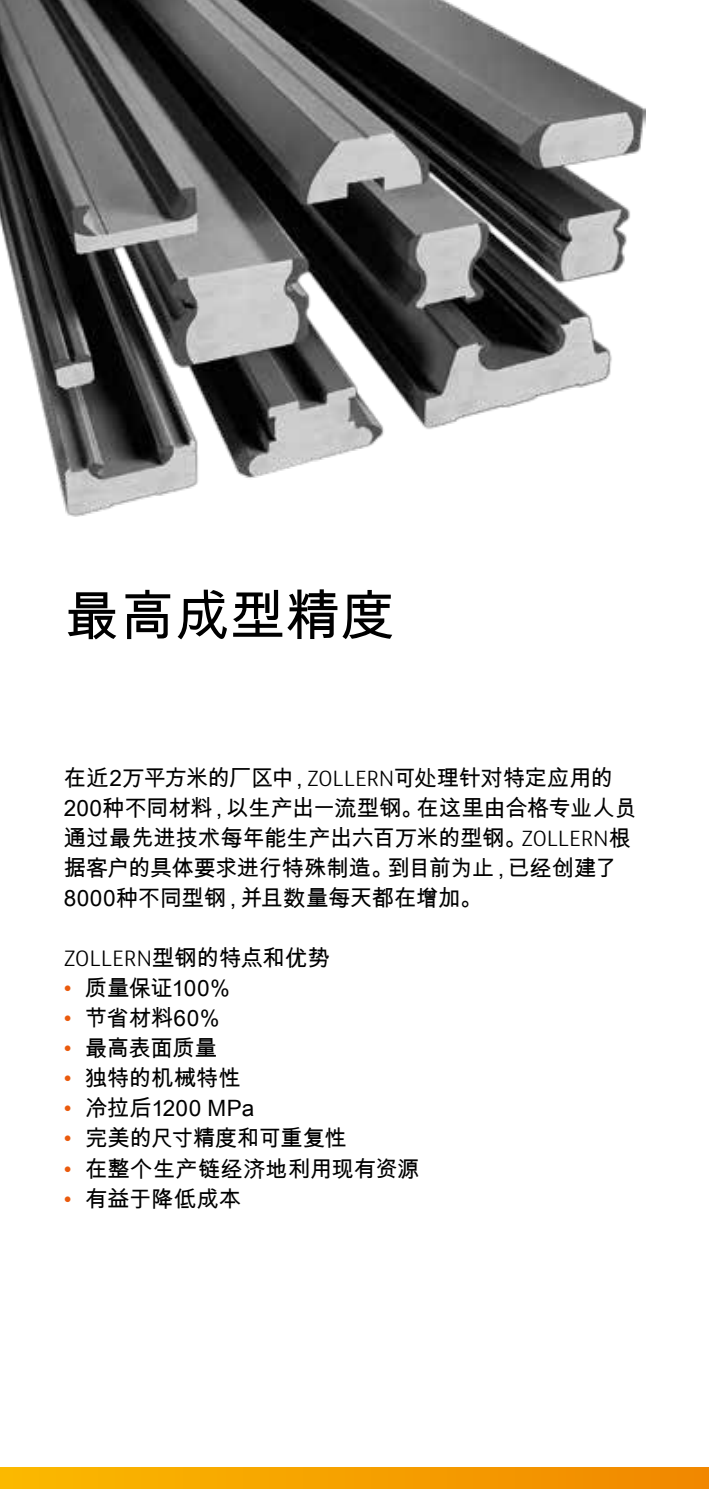
<style>
.page{position:relative;width:709px;height:1489px;background:#fff}
.page>*{position:absolute;margin:0;border:0;box-sizing:border-box;transform-origin:0 0}
.t1{font:55px "Arial Unicode MS";color:#000}
.t2{font:22.75px "Arial Unicode MS";letter-spacing:-.02em;color:#000}
.t3{font:22.5px/30px "Arial Unicode MS";letter-spacing:-.02em;color:#000}
.t4{font:22.5px "Arial Unicode MS";color:#000}
.s1{font-family:"FS Matthew";font-weight:300}
.s2{color:#ea5a0c}
</style>
<div class="page">
<img style="left:0;top:0;width:645px;height:516px">
<div style="left:0;top:1467px;width:709px;height:21px;background:linear-gradient(to right,#fbba00,#f18800)"></div>
<h1 class="t1" style="left:65px;top:576px;width:331px">最高成型精度</h1>
<p class="t3" style="left:64px;top:762px;width:575px">在近2万平方米的厂区中，<span class="s1">ZOLLERN</span>可处理针对特定应用的<br>200种不同材料，以生产出一流型钢。在这里由合格专业人员通过最先进技术每年能生产出六百万米的型钢。<span class="s1">ZOLLERN</span>根据客户的具体要求进行特殊制造。到目前为止，已经创建了<br>8000种不同型钢，并且数量每天都在增加。</p>
<p class="t2" style="left:64px;top:941px;width:268px"><span class="s1">ZOLLERN</span>型钢的特点和优势</p>
<p class="t3" style="left:64px;top:972px;width:169px"><span class="s2">•</span> 质量保证100％</p>
<p class="t3" style="left:64px;top:1002px;width:159px"><span class="s2">•</span> 节省材料60％</p>
<p class="t3" style="left:64px;top:1032px;width:155px"><span class="s2">•</span> 最高表面质量</p>
<p class="t3" style="left:64px;top:1062px;width:178px"><span class="s2">•</span> 独特的机械特性</p>
<p class="t4" style="left:64px;top:1092px;width:192px"><span class="s2">•</span> 冷拉后1200 MPa</p>
<p class="t3" style="left:64px;top:1122px;width:284px"><span class="s2">•</span> 完美的尺寸精度和可重复性</p>
<p class="t3" style="left:64px;top:1152px;width:357px"><span class="s2">•</span> 在整个生产链经济地利用现有资源</p>
<p class="t3" style="left:64px;top:1182px;width:179px"><span class="s2">•</span> 有益于降低成本</p>
</div>
